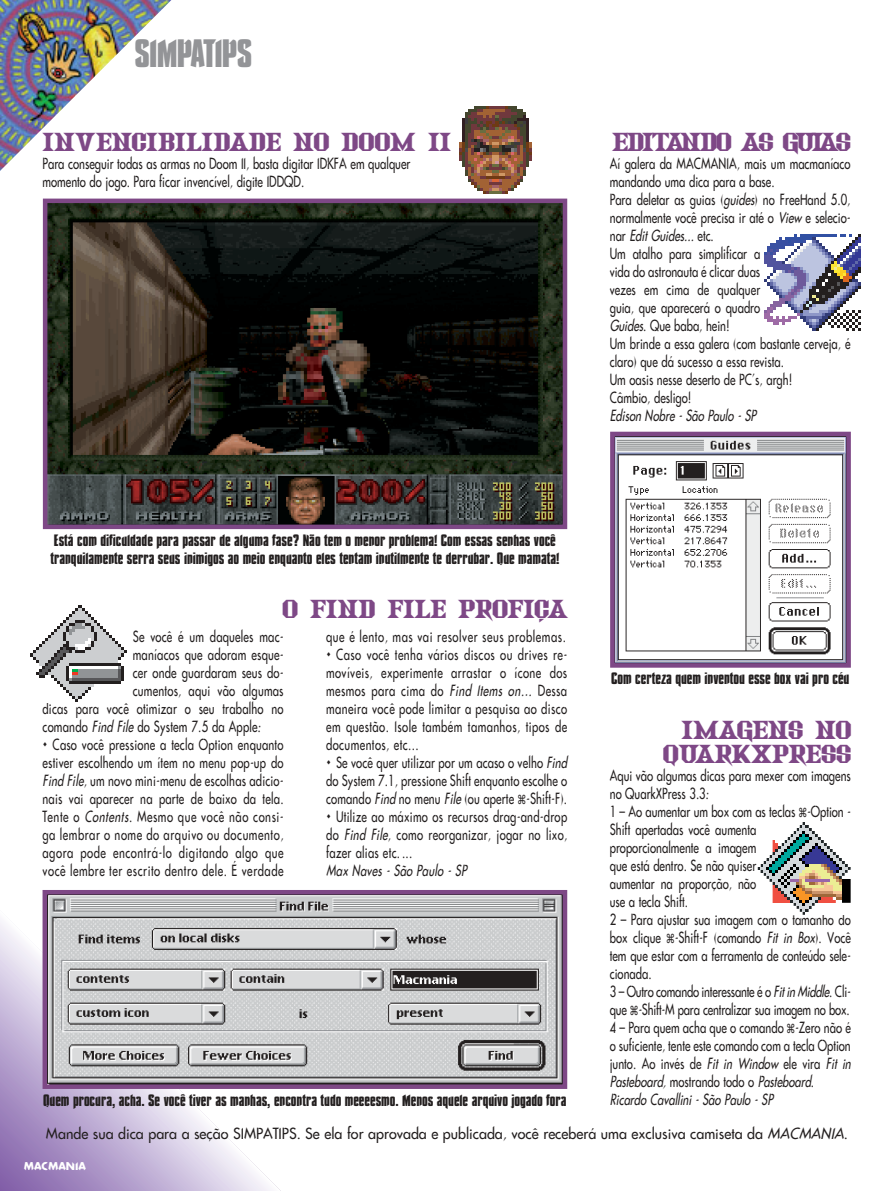
<style>
.page{position:relative;width:893px;height:1191px;background:#fff}
.page>*{position:absolute;margin:0;border:0;box-sizing:border-box;transform-origin:0 0}
.t1{font:700 36px "Compacta Vitima";letter-spacing:-.02em;color:#939497}
.t2{font:700 24px/24px "Macmania";color:#7e4886;text-align:right}
.t3{font:700 24px "Macmania";letter-spacing:-.045em;color:#7e4886}
.t4{font:15px/18px "Futura Vitima";color:#231f1f;scale:.75 1}
.t5{font:700 15px/18px "Compacta Vitima";letter-spacing:-.005em;color:#231f1f}
.t6{font:15px "Futura Vitima";color:#231f1f;scale:.95 1}
.t7{font:italic 15px "Futura Vitima";color:#231f1f;scale:.75 1}
.t8{font:15px "Futura Vitima";letter-spacing:.045em;color:#231f1f;scale:.75 1}
.t9{font:700 10.5px "Futura Vitima";color:#fff}
.s1{font-style:italic}
.s2{font-family:"Macmania Garamond Normal"}
</style>
<div class="page">
<svg style="left:0;top:890px;width:281px;height:301px"></svg>
<img style="left:0;top:0;width:172px;height:171px">
<img style="left:48px;top:204px;width:514px;height:320px">
<div style="left:43px;top:199px;width:524px;height:330px;border:4px solid #7e4886"></div>
<img style="left:615px;top:437px;width:230px;height:226px">
<div style="left:610px;top:432px;width:240px;height:236px;border:4px solid #7e4886"></div>
<img style="left:48px;top:895px;width:514px;height:189px">
<div style="left:43px;top:890px;width:524px;height:199px;border:4px solid #7e4886"></div>
<img style="left:757px;top:822px;width:93px;height:93px">
<img style="left:459px;top:106px;width:73px;height:88px">
<img style="left:764px;top:234px;width:97px;height:97px">
<img style="left:30px;top:605px;width:97px;height:97px">
<h1 class="t1" style="left:134px;top:38px;width:120px">SIMPATIPS</h1>
<h2 class="t2" style="left:43px;top:133px;width:410px">INVENCIBILIDADE NO DOOM II</h2>
<p class="t4" style="left:43px;top:155px;width:492px">Para conseguir todas as armas no Doom II, basta digitar IDKFA em qualquer momento do jogo. Para ficar invencível, digite IDDQD.</p>
<h2 class="t3" style="left:612px;top:132px;width:240px">EDITANDO AS GUIAS</h2>
<p class="t4" style="left:609px;top:155px;width:322px">Aí galera da MACMANIA, mais um macmaníaco mandando uma dica para a base.<br>Para deletar as guias (<span class="s1">guides</span>) no FreeHand 5.0, normalmente você precisa ir até o <span class="s1">View</span> e selecio&shy;n a r <span class="s1">Edit Guides...</span> etc .<br>Um atalho para simplificar a<br>vida do astronauta é clicar duas<br>vezes em cima de qualquer<br>guia, que aparecerá o quadro<br><span class="s1">Guides</span>. Que baba, hein!<br>Um brinde a essa galera (com bastante cerveja, é claro) que dá sucesso a essa revista.<br>Um oasis nesse deserto de PC’s, argh!<br>Câmbio, desligo!</p>
<p class="t7" style="left:609px;top:408px;width:200px">Edison Nobre - São Paulo - SP</p>
<p class="t5" style="left:50px;top:532px;width:510px">Está com dificuldade para passar de alguma fase? Não tem o menor problema! Com essas senhas você tranquilamente serra seus inimigos ao meio enquanto eles tentam inutilmente te derrubar. Que mamata!</p>
<h2 class="t2" style="left:283px;top:599px;width:286px">O FIND FILE PROFIÇA</h2>
<p class="t4" style="left:133px;top:629px;width:202px">Se você é um daqueles mac-</p>
<p class="t4" style="left:133px;top:647px;width:202px">maníacos que adoram esque-</p>
<p class="t4" style="left:133px;top:665px;width:202px">cer onde guardaram seus do-</p>
<p class="t4" style="left:133px;top:683px;width:202px">cumentos, aqui vão algumas</p>
<p class="t4" style="left:43px;top:701px;width:323px">dicas para você otimizar o seu trabalho no</p>
<p class="t4" style="left:43px;top:719px;width:293px">comando <span class="s1">Find File</span>do System 7.5 da Apple:</p>
<p class="t4" style="left:43px;top:737px;width:323px;text-align:justify">• Caso você pressione a tecla Option enquanto estiver escolhendo um ítem no menu pop-up do <span class="s1">Find File</span>, um novo mini-menu de escolhas adicio&shy;nais vai aparecer na parte de baixo da tela.<br>Tente o <span class="s1">Contents</span>. Mesmo que você não consi&shy;ga lembrar o nome do arquivo ou documento, agora pode encontrá-lo digitando algo que você lembre ter escrito dentro dele. É verdade</p>
<p class="t8" style="left:326px;top:629px;width:321px">que é lento, mas vai resolver seus problemas.</p>
<p class="t4" style="left:326px;top:647px;width:323px;text-align:justify">• Caso você tenha vários discos ou drives re&shy;movíveis, experimente arrastar o ícone dos mesmos para cima do <span class="s1">Find Items on…</span> Dessa maneira você pode limitar a pesquisa ao disco em questão. Isole também tamanhos, tipos de documentos, etc...</p>
<p class="t4" style="left:326px;top:755px;width:326px">• Se você quer utilizar por um acaso o velho <span class="s1">Find </span>do System 7.1, pressione Shift enquanto escolhe o comando <span class="s1">Find</span>no menu <span class="s1">File</span>(ou aperte <span class="s2">Ω</span>-Shift-F).</p>
<p class="t4" style="left:326px;top:809px;width:323px;text-align:justify">• Utilize ao máximo os recursos drag-and-drop do <span class="s1">Find File</span>, como reorganizar, jogar no lixo, fazer alias etc. ...</p>
<p class="t7" style="left:326px;top:863px;width:192px">Max Naves - São Paulo - SP</p>
<p class="t5" style="left:43px;top:1092px;width:525px">Quem procura, acha. Se você tiver as manhas, encontra tudo meeeesmo. Menos aquele arquivo jogado fora</p>
<p class="t5" style="left:611px;top:670px;width:240px">Com certeza quem inventou esse box vai pro céu</p>
<h2 class="t2" style="left:663px;top:721px;width:189px">IMAGENS NO<br>QUARKXPRESS</h2>
<p class="t4" style="left:609px;top:768px;width:326px">Aqui vão algumas dicas para mexer com imagens no QuarkXPress 3.3:<br>1 – Ao aumentar um box com as teclas <span class="s2">Ω</span>-Option - Shift apertadas você aumenta<br>proporcionalmente a imagem<br>que está dentro. Se não quiser<br>aumentar na proporção, não<br>use a tecla Shift.<br>2 – Para ajustar sua imagem com o tamanho do box clique <span class="s2">Ω</span>-Shift-F (comando <span class="s1">Fit in Box</span>). Você tem que estar com a ferramenta de conteúdo sele&shy;cionada.<br>3 – Outro comando interessante é o <span class="s1">Fitin Middle</span>. Cli&shy;que <span class="s2">Ω</span>-Shift-M para centralizar sua imagem no box.<br>4 – Para quem acha que o comando <span class="s2">Ω</span>-Zero não é o suficiente, tente este comando com a tecla Option junto. Ao invés de <span class="s1">Fit in Window</span> ele vira <span class="s1">Fit in Pasteboard,</span> m o s t r a n d o to d o o <span class="s1">Pasteboard</span>.<br><span class="s1">Ricardo Cavallini - São Paulo - SP</span></p>
<p class="t6" style="left:46px;top:1126px;width:845px">Mande sua dica para a seção SIMPATIPS. Se ela for aprovada e publicada, você receberá uma exclusiva camiseta da <span class="s1">MACMANIA</span>.</p>
<p class="t9" style="left:24px;top:1161px;width:64px">MACMANIA</p>
</div>
